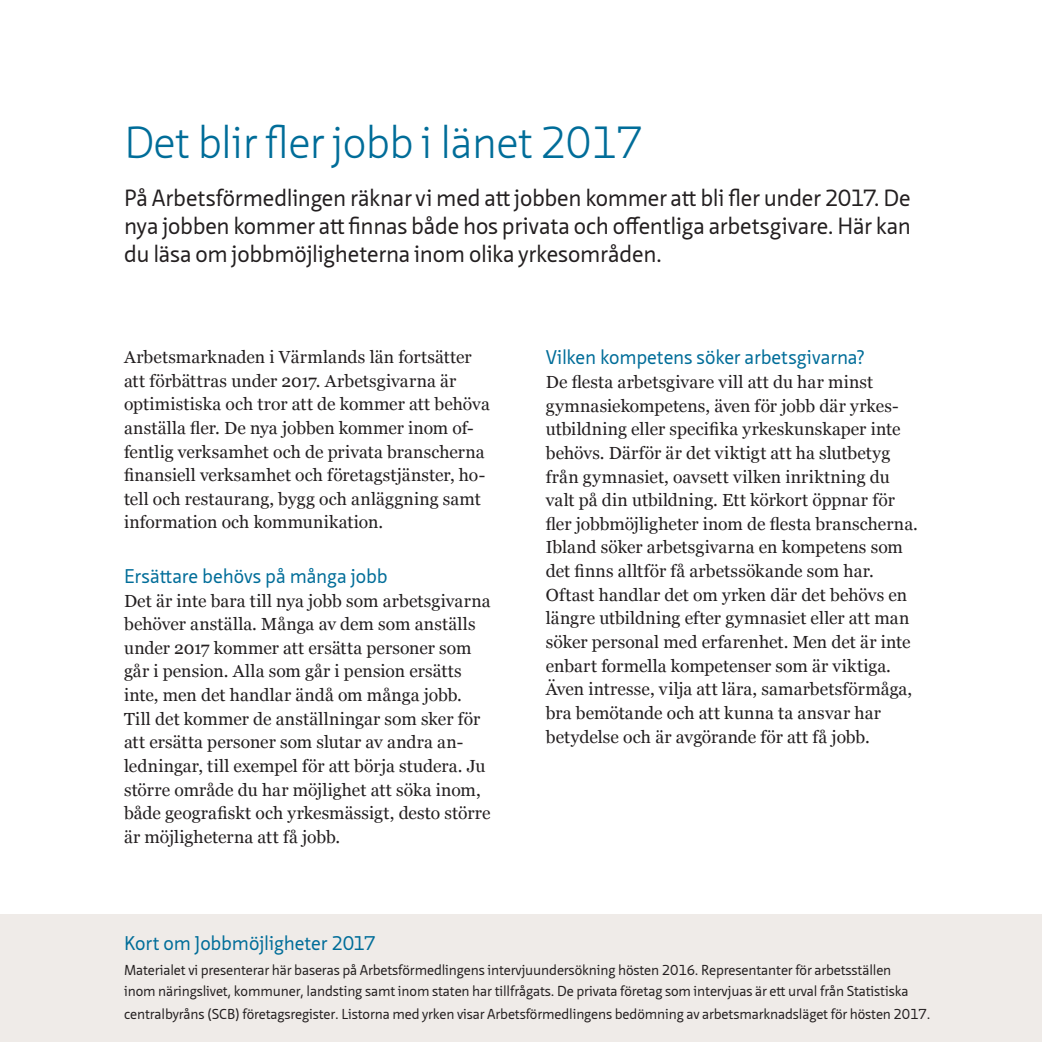
<style>
.page{position:relative;width:1042px;height:1042px;background:#fff}
.page>*{position:absolute;margin:0;border:0;box-sizing:border-box;transform-origin:0 0}
.Rubrik_1{font:300 43.75px "Neue Sans Pro";letter-spacing:-.02em;color:#006d99}
.Ingess{font:22.75px/28px "Neue Sans Pro";letter-spacing:-.01em;color:#231f20;text-align:justify}
.Rubrik_2{font:19.25px "Neue Sans Pro";letter-spacing:-.005em;color:#006d99}
.Brödtext{font:17.5px/23.6px "Georgia";letter-spacing:.005em;color:#231f20}
.t1{font:14px/21px "Neue Sans Pro";letter-spacing:-.01em;color:#231f20}
</style>
<div class="page">
<div style="left:0;top:915px;width:1042px;height:127px;background:#efebe8"></div>
<p class="Rubrik_1" style="left:124px;top:114px;width:520px">Det blir fler jobb i länet 2017</p>
<p class="Ingess" style="left:124px;top:183px;width:788px">På Arbetsförmedlingen räknar vi med att jobben kommer att bli fler under 2017. De nya jobben kommer att finnas både hos privata och offentliga arbetsgivare. Här kan du läsa om jobbmöjligheterna inom olika yrkesområden.</p>
<p class="Brödtext" style="left:124px;top:345px;width:367px">Arbetsmarknaden i Värmlands län fortsätter att förbättras under 2017. Arbetsgivarna är optimistiska och tror att de kommer att behöva anställa fler. De nya jobben kommer inom of&shy;fentlig verksamhet och de privata branscherna finansiell verksamhet och företagstjänster, ho&shy;tell och restaurang, bygg och anläggning samt information och kommunikation.</p>
<p class="Rubrik_2" style="left:124px;top:563px;width:265px">Ersättare behövs på många jobb</p>
<p class="Brödtext" style="left:124px;top:589px;width:368px">Det är inte bara till nya jobb som arbetsgivarna behöver anställa. Många av dem som anställs under 2017 kommer att ersätta personer som går i pension. Alla som går i pension ersätts inte, men det handlar ändå om många jobb.<br>Till det kommer de anställningar som sker för att ersätta personer som slutar av andra an&shy;ledningar, till exempel för att börja studera. Ju större område du har möjlighet att söka inom, både geografiskt och yrkesmässigt, desto större är möjligheterna att få jobb.</p>
<p class="Rubrik_2" style="left:124px;top:930px;width:253px">Kort om Jobbmöjligheter 2017</p>
<p class="Rubrik_2" style="left:546px;top:345px;width:321px">Vilken kompetens söker arbetsgivarna?</p>
<p class="Brödtext" style="left:546px;top:371px;width:374px">De flesta arbetsgivare vill att du har minst gymnasiekompetens, även för jobb där yrkes&shy;utbildning eller specifika yrkeskunskaper inte behövs. Därför är det viktigt att ha slutbetyg från gymnasiet, oavsett vilken inriktning du valt på din utbildning. Ett körkort öppnar för fler jobbmöjligheter inom de flesta branscherna.<br>Ibland söker arbetsgivarna en kompetens som det finns alltför få arbetssökande som har.<br>Oftast handlar det om yrken där det behövs en längre utbildning efter gymnasiet eller att man söker personal med erfarenhet. Men det är inte enbart formella kompetenser som är viktiga.<br>Även intresse, vilja att lära, samarbetsförmåga, bra bemötande och att kunna ta ansvar har betydelse och är avgörande för att få jobb.</p>
<p class="t1" style="left:124px;top:960px;width:786px">Materialet vi presenterar här baseras på Arbetsförmedlingens intervjuundersökning hösten 2016. Representanter för arbetsställen inom näringslivet, kommuner, landsting samt inom staten har tillfrågats. De privata företag som intervjuas är ett urval från Statistiska</p>
<p class="t1" style="left:124px;top:1003px;width:808px">centralbyråns (SCB) företagsregister. Listorna med yrken visar Arbetsförmedlingens bedömning av arbetsmarknadsläget för hösten 2017.</p>
</div>
